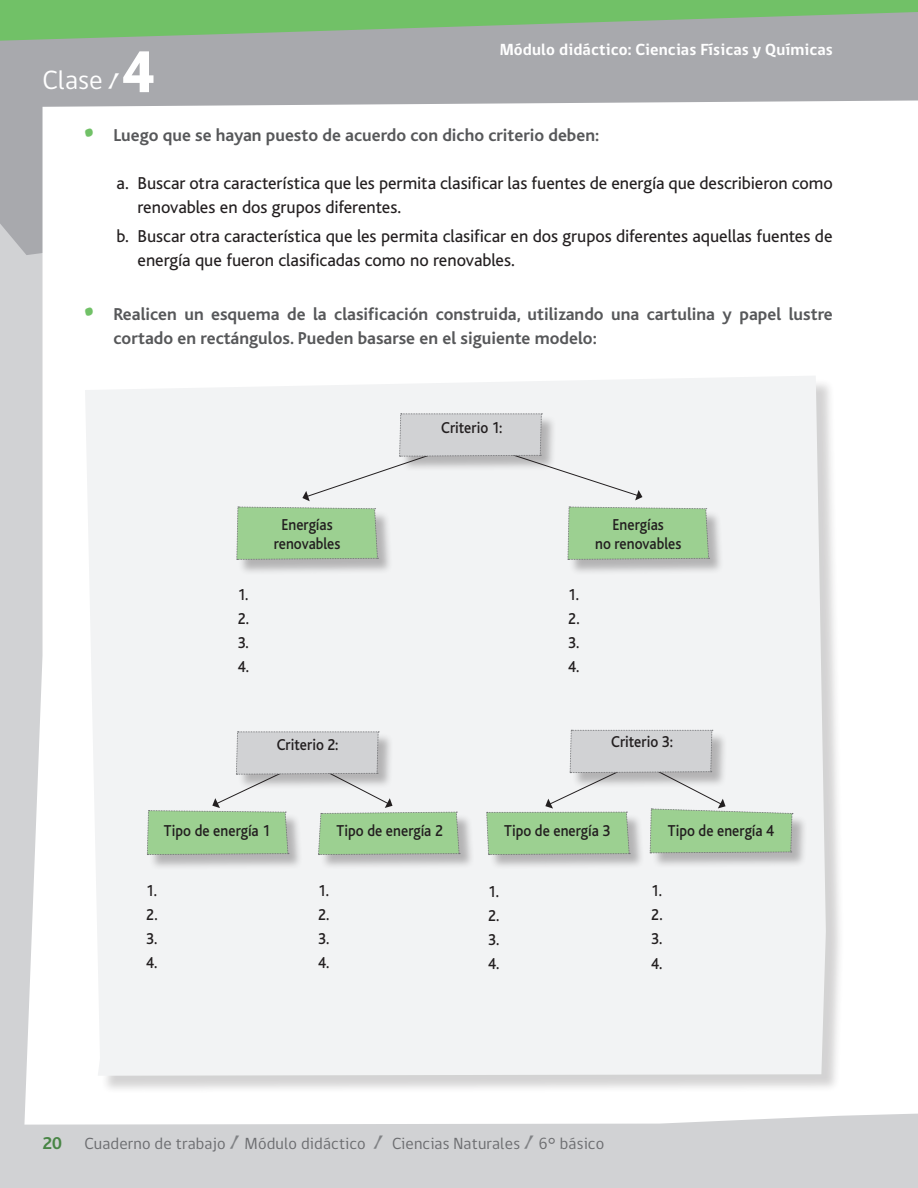
<style>
.page{position:relative;width:918px;height:1188px;background:#d1d2d4}
.page>*{position:absolute;margin:0;border:0;box-sizing:border-box;transform-origin:0 0}
.t1{font:800 60px "gob CL";color:#fff}
.t2{font:27px "gob CL";color:#fff}
.preguntas_sin_vineta{font:18px/24px "Bliss";color:#231f20}
.instrucciones{font:700 18px/24px "Bliss";color:#57585a}
.t3{font:500 16.5px "Bliss";letter-spacing:.005em;color:#231f20;scale:.9 1}
.t4{font:16.5px "gob CL";letter-spacing:.01em;color:#6c6d70}
.t5{font:700 16.5px "gob CL";letter-spacing:.01em;color:#fff}
.s1{font-family:"Gilligans Island";font-weight:400;font-size:21px;color:#71c167}
.s2{font-family:"Gilligans Island";font-size:21px}
.s3{font-family:"Bliss";font-weight:700;font-size:18px;color:#488545}
.s4{font-family:"Gilligans Island";font-size:18px;color:#808285}
</style>
<div class="page">
<div style="left:0;top:41px;width:918px;height:211px;background:#a8a9ad"></div>
<svg style="left:0;top:0;width:918px;height:41px"></svg>
<div style="left:24px;top:100px;width:894px;height:1025px;background:#fff"></div>
<div style="left:87px;top:378px;width:757px;height:716px;background:#231f20;opacity:.2"></div>
<div style="left:85px;top:376px;width:741px;height:700px;background:#f2f3f4"></div>
<div style="left:238px;top:508px;width:155px;height:67px;background:#231f20;opacity:.3"></div>
<div style="left:569px;top:508px;width:155px;height:67px;background:#231f20;opacity:.3"></div>
<svg style="left:236px;top:414px;width:474px;height:146px"></svg>
<div style="left:148px;top:811px;width:155px;height:59px;background:#231f20;opacity:.3"></div>
<div style="left:319px;top:813px;width:155px;height:57px;background:#231f20;opacity:.3"></div>
<svg style="left:147px;top:732px;width:313px;height:123px"></svg>
<div style="left:487px;top:813px;width:157px;height:57px;background:#231f20;opacity:.3"></div>
<div style="left:651px;top:810px;width:156px;height:58px;background:#231f20;opacity:.3"></div>
<svg style="left:486px;top:730px;width:307px;height:125px"></svg>
<p class="t5" style="left:500px;top:38px;width:335px">Módulo didáctico: Ciencias Físicas y Químicas</p>
<p class="t1" style="left:121px;top:31px;width:37px">4</p>
<p class="instrucciones" style="left:85px;top:124px;width:516px"><span class="s1">•</span> Luego que se hayan puesto de acuerdo con dicho criterio deben:</p>
<p class="preguntas_sin_vineta" style="left:138px;top:172px;width:697px;text-indent:-21px">a. Buscar otra característica que les permita clasificar las fuentes de energía que describieron como renovables en dos grupos diferentes.</p>
<p class="preguntas_sin_vineta" style="left:138px;top:224px;width:697px;text-indent:-21px">b. Buscar otra característica que les permita clasificar en dos grupos diferentes aquellas fuentes de energía que fueron clasificadas como no renovables.</p>
<p class="instrucciones" style="left:114px;top:302px;width:721px;text-indent:-28px"><span class="s1">•</span> Realicen un esquema de la clasificación construida, utilizando una cartulina y papel lustre cortado en rectángulos. Pueden basarse en el siguiente modelo:</p>
<p class="t2" style="left:43px;top:62px;width:80px">Clase <span class="s2">/</span></p>
<p class="t3" style="left:441px;top:419px;width:70px">Criterio 1:</p>
<p class="t3" style="left:238px;top:586px;width:14px">1.</p>
<p class="t3" style="left:238px;top:610px;width:14px">2.</p>
<p class="t3" style="left:238px;top:634px;width:14px">3.</p>
<p class="t3" style="left:238px;top:658px;width:14px">4.</p>
<p class="t3" style="left:281px;top:516px;width:58px">Energías</p>
<p class="t3" style="left:274px;top:535px;width:76px">renovables</p>
<p class="t3" style="left:568px;top:586px;width:14px">1.</p>
<p class="t3" style="left:568px;top:610px;width:14px">2.</p>
<p class="t3" style="left:568px;top:634px;width:14px">3.</p>
<p class="t3" style="left:568px;top:658px;width:14px">4.</p>
<p class="t3" style="left:613px;top:516px;width:58px">Energías</p>
<p class="t3" style="left:595px;top:535px;width:97px">no renovables</p>
<p class="t3" style="left:277px;top:736px;width:70px">Criterio 2:</p>
<p class="t3" style="left:611px;top:733px;width:70px">Criterio 3:</p>
<p class="t3" style="left:164px;top:822px;width:120px">Tipo de energía 1</p>
<p class="t3" style="left:337px;top:822px;width:120px">Tipo de energía 2</p>
<p class="t3" style="left:504px;top:822px;width:120px">Tipo de energía 3</p>
<p class="t3" style="left:668px;top:822px;width:120px">Tipo de energía 4</p>
<p class="t3" style="left:146px;top:882px;width:14px">1.</p>
<p class="t3" style="left:146px;top:906px;width:14px">2.</p>
<p class="t3" style="left:146px;top:930px;width:14px">3.</p>
<p class="t3" style="left:146px;top:954px;width:14px">4.</p>
<p class="t3" style="left:318px;top:882px;width:14px">1.</p>
<p class="t3" style="left:318px;top:906px;width:14px">2.</p>
<p class="t3" style="left:318px;top:930px;width:14px">3.</p>
<p class="t3" style="left:318px;top:954px;width:14px">4.</p>
<p class="t3" style="left:488px;top:883px;width:14px">1.</p>
<p class="t3" style="left:488px;top:907px;width:14px">2.</p>
<p class="t3" style="left:488px;top:931px;width:14px">3.</p>
<p class="t3" style="left:488px;top:955px;width:14px">4.</p>
<p class="t3" style="left:651px;top:882px;width:14px">1.</p>
<p class="t3" style="left:651px;top:906px;width:14px">2.</p>
<p class="t3" style="left:651px;top:930px;width:14px">3.</p>
<p class="t3" style="left:651px;top:954px;width:14px">4.</p>
<p class="t4" style="left:43px;top:1132px;width:563px"><span class="s3">20</span> Cuaderno de trabajo <span class="s4">/</span> Módulo didáctico <span class="s4">/</span> Ciencias Naturales <span class="s4">/</span> 6° básico</p>
</div>
